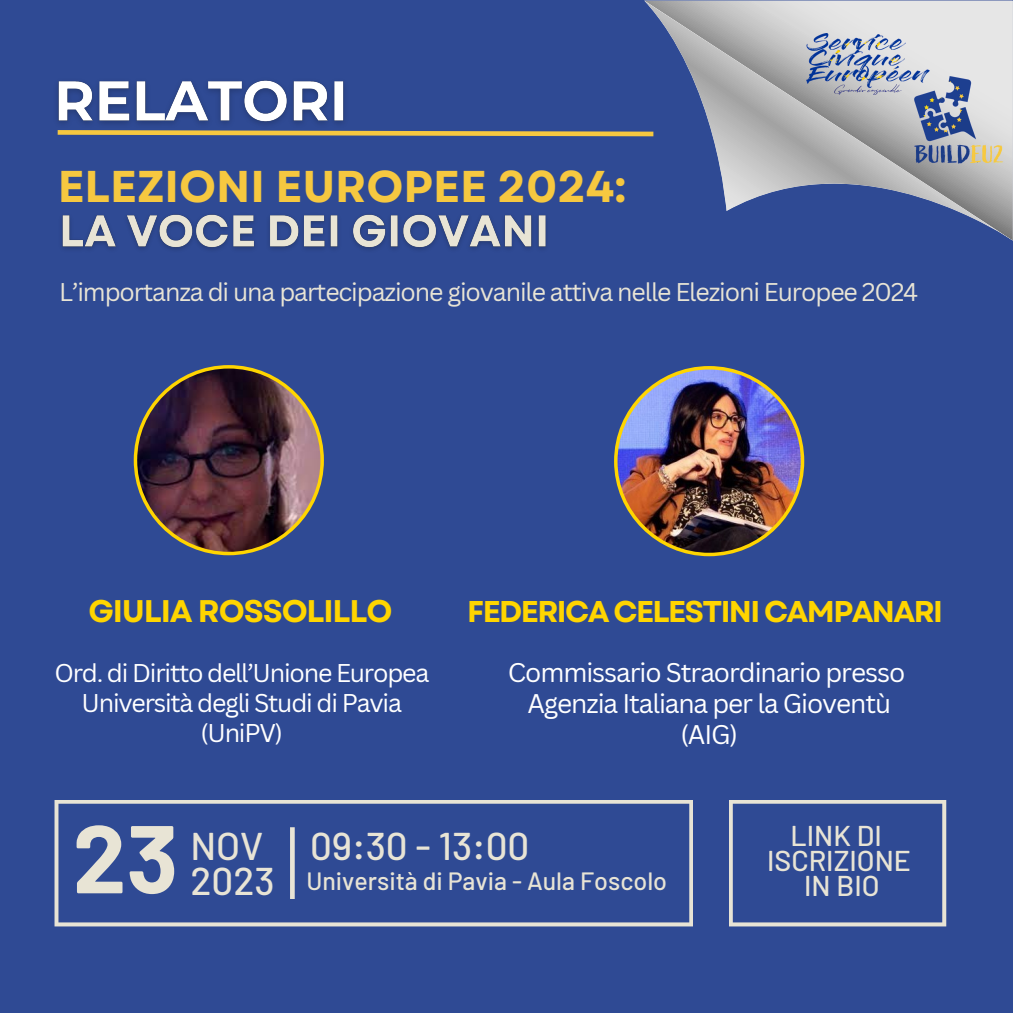
<style>
.page{position:relative;width:1013px;height:1013px;background:#fff}
.page>*{position:absolute;margin:0;border:0;box-sizing:border-box;transform-origin:0 0}
.t1{font:700 96px "Barlow";color:#e8e4d5}
.t2{font:700 44.5px "Garet";color:#f6c840}
.t3{font:500 38.62px "Barlow";color:#e8e4d5}
.t4{font:700 31.25px "Garet";letter-spacing:-.035em;color:#ffd500}
.t5{font:700 30px "Garet";letter-spacing:-.055em;color:#ffd500}
.t6{font:500 28.62px "Barlow";color:#e8e4d5}
.t7{font:26.25px "Canva Sans";letter-spacing:-.04em;color:#fff}
.t8{font:25px/30px "Canva Sans";letter-spacing:-.05em;color:#fff;text-align:center}
.t9{font:500 25px "Barlow";color:#e8e4d5}
.t10{font:24.88px "Canva Sans";letter-spacing:-.045em;color:#e8e4d5}
</style>
<div class="page">
<div style="left:0;top:0;width:1012px;height:1012px;background:#2f4a94"></div>
<svg style="left:134px;top:365px;width:190px;height:190px"></svg>
<img style="left:614px;top:366px;width:190px;height:190px">
<svg style="left:57px;top:130px;width:587px;height:7px"></svg>
<svg style="left:644px;top:1px;width:368px;height:239px"></svg>
<img style="left:900px;top:64px;width:112px;height:113px">
<img style="left:789px;top:34px;width:157px;height:61px">
<img style="left:62px;top:214px;width:485px;height:36px">
<svg style="left:54px;top:800px;width:639px;height:126px"></svg>
<svg style="left:729px;top:800px;width:217px;height:126px"></svg>
<div style="left:290px;top:827px;width:5px;height:72px;background:#e8e4d5"></div>
<img style="left:57px;top:80px;width:297px;height:54px">
<p class="t2" style="left:58px;top:155px;width:570px">ELEZIONI EUROPEE 2024:</p>
<p class="t10" style="left:59px;top:275px;width:860px">L’importanza di una partecipazione giovanile attiva nelle Elezioni Europee 2024</p>
<p class="t4" style="left:88px;top:588px;width:306px">GIULIA ROSSOLILLO</p>
<p class="t8" style="left:54px;top:657px;width:376px">Ord. di Diritto dell’Unione Europea<br>Università degli Studi di Pavia</p>
<p class="t8" style="left:200px;top:717px;width:84px">(UniPV)</p>
<p class="t5" style="left:467px;top:589px;width:477px">FEDERICA CELESTINI CAMPANARI</p>
<p class="t7" style="left:508px;top:654px;width:399px">Commissario Straordinario presso</p>
<p class="t7" style="left:527px;top:685px;width:365px">Agenzia Italiana per la Gioventù</p>
<p class="t7" style="left:680px;top:716px;width:59px">(AIG)</p>
<p class="t1" style="left:73px;top:797px;width:107px">23</p>
<p class="t3" style="left:190px;top:820px;width:75px">NOV</p>
<p class="t3" style="left:190px;top:856px;width:86px">2023</p>
<p class="t3" style="left:310px;top:820px;width:221px">09:30 - 13:00</p>
<p class="t9" style="left:306px;top:864px;width:362px">Università di Pavia - Aula Foscolo</p>
<p class="t6" style="left:790px;top:817px;width:93px">LINK DI</p>
<p class="t6" style="left:767px;top:842px;width:145px">ISCRIZIONE</p>
<p class="t6" style="left:804px;top:867px;width:77px">IN BIO</p>
</div>
